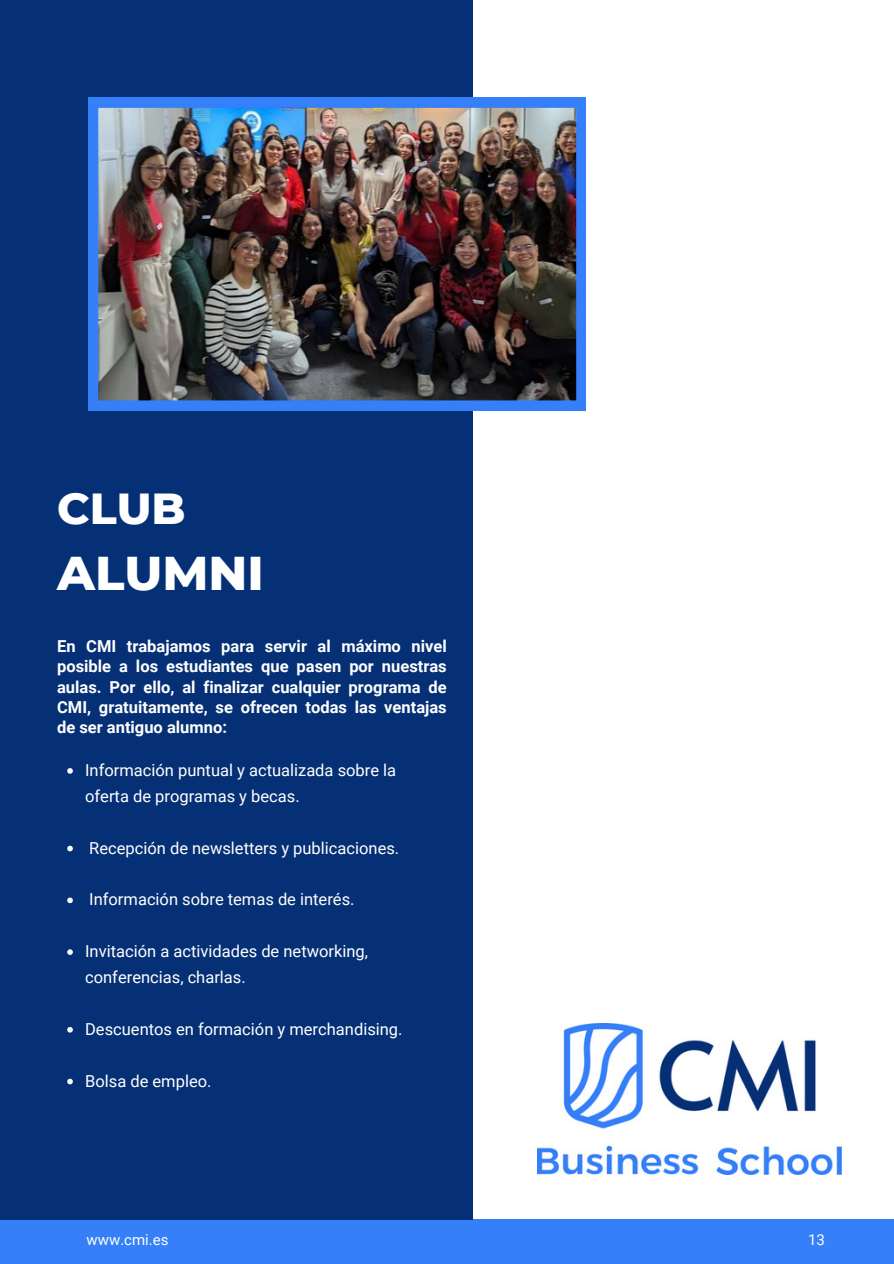
<style>
.page{position:relative;width:894px;height:1264px;background:#fff}
.page>*{position:absolute;margin:0;border:0;box-sizing:border-box;transform-origin:0 0}
.t1{font:800 48.3px "Montserrat";color:#fff}
.t2{font:800 44.25px "Montserrat";color:#fff}
.t3{font:16.5px/25.8px "Roboto";color:#fff}
.t4{font:700 16.5px/20.2px "Roboto";color:#fff;text-align:justify}
.t5{font:15px "Roboto";color:#fff}
</style>
<div class="page">
<div style="left:0;top:1219px;width:893px;height:44px;background:#357ff8"></div>
<div style="left:0;top:0;width:473px;height:1219px;background:#063075"></div>
<img style="left:88px;top:98px;width:497px;height:312px">
<svg style="left:67px;top:768px;width:6px;height:5px"></svg>
<svg style="left:67px;top:845px;width:6px;height:6px"></svg>
<svg style="left:67px;top:897px;width:6px;height:6px"></svg>
<svg style="left:67px;top:949px;width:6px;height:5px"></svg>
<svg style="left:67px;top:1027px;width:6px;height:5px"></svg>
<svg style="left:67px;top:1078px;width:6px;height:6px"></svg>
<img style="left:537px;top:1023px;width:304px;height:151px">
<p class="t2" style="left:57px;top:481px;width:130px">CLUB</p>
<p class="t1" style="left:57px;top:543px;width:208px">ALUMNI</p>
<p class="t4" style="left:57px;top:636px;width:391px">En CMI trabajamos para servir al máximo nivel posible a los estudiantes que pasen por nuestras aulas. Por ello, al finalizar cualquier programa de CMI, gratuitamente, se ofrecen todas las ventajas de ser antiguo alumno:</p>
<p class="t3" style="left:85px;top:757px;width:312px">Información puntual y actualizada sobre la oferta de programas y becas.</p>
<p class="t3" style="left:89px;top:835px;width:311px">Recepción de newsletters y publicaciones.</p>
<p class="t3" style="left:89px;top:886px;width:267px">Información sobre temas de interés.</p>
<p class="t3" style="left:85px;top:938px;width:284px">Invitación a actividades de networking, conferencias, charlas.</p>
<p class="t3" style="left:85px;top:1016px;width:319px">Descuentos en formación y merchandising.</p>
<p class="t3" style="left:85px;top:1068px;width:128px">Bolsa de empleo.</p>
<h1 class="t5" style="left:86px;top:1230px;width:83px">www.cmi.es</h1>
<h2 class="t5" style="left:807px;top:1230px;width:18px">13</h2>
</div>
